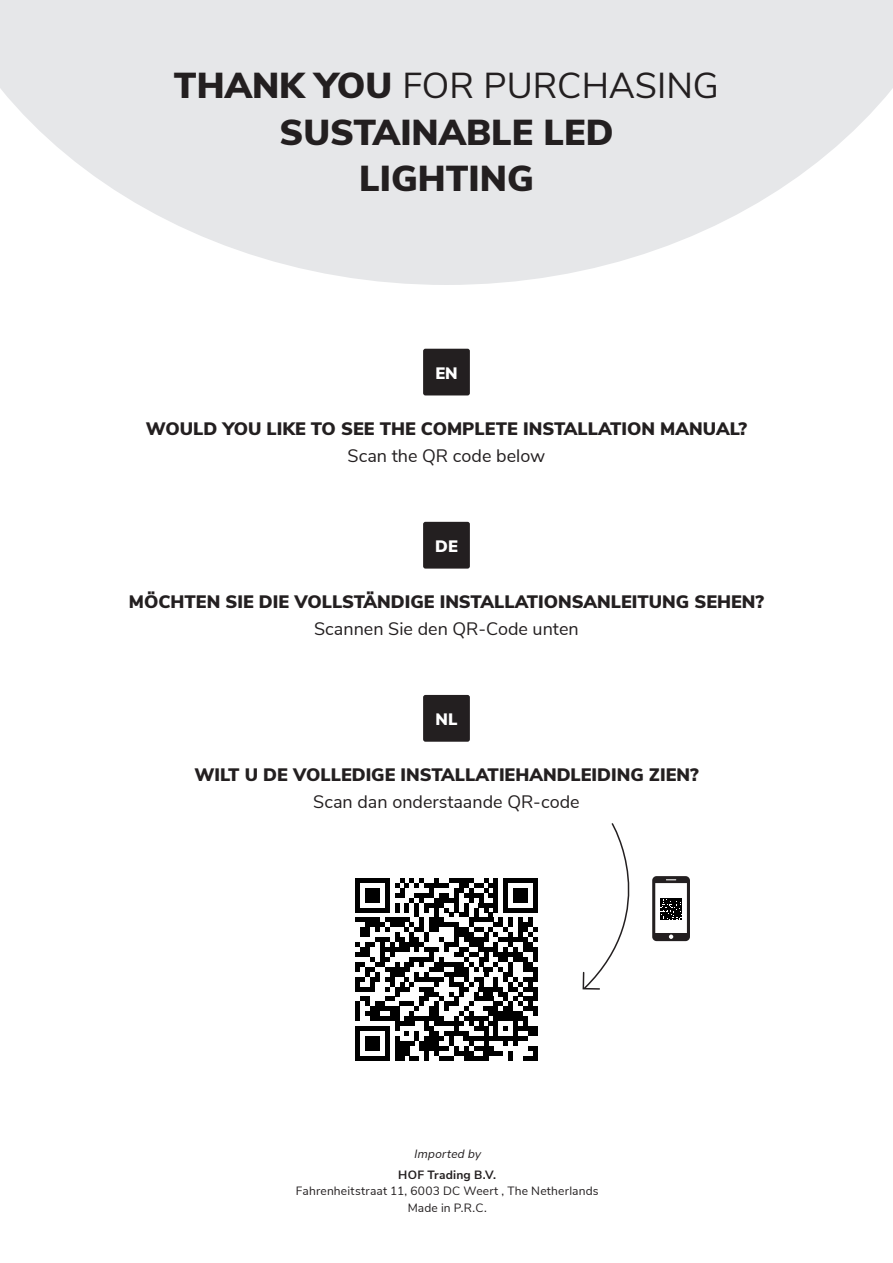
<style>
.page{position:relative;width:893px;height:1263px;background:#fff}
.page>*{position:absolute;margin:0;border:0;box-sizing:border-box;transform-origin:0 0}
.t1{font:900 36px "Nunito Sans";color:#231f20}
.t2{font:36px "Nunito Sans";color:#231f20}
.t3{font:900 18px "Nunito Sans";color:#231f20}
.t4{font:18px "Nunito Sans";color:#231f20}
.t5{font:900 16.5px "Nunito Sans";color:#fff}
.t6{font:12px "Nunito Sans";letter-spacing:.015em;color:#231f20}
.t7{font:700 12px "Nunito Sans";letter-spacing:.015em;color:#231f20}
.t8{font:italic 12px "Nunito Sans";color:#231f20}
.s1{font-weight:900}
</style>
<div class="page">
<svg style="left:0;top:0;width:893px;height:285px;fill:#e6e7e9"></svg>
<svg style="left:355px;top:878px;width:183px;height:183px"></svg>
<div style="left:523px;top:1056px;width:15px;height:5px;background:#000"></div>
<div style="left:423px;top:349px;width:47px;height:46px;background:#231f20;border-radius:2px"></div>
<div style="left:423px;top:522px;width:47px;height:47px;background:#231f20;border-radius:2px"></div>
<div style="left:423px;top:695px;width:47px;height:47px;background:#231f20;border-radius:2px"></div>
<svg style="left:582px;top:823px;width:108px;height:167px"></svg>
<p class="t2" style="left:174px;top:59px;width:546px"><span class="s1">THANK YOU</span> FOR PURCHASING</p>
<p class="t1" style="left:279px;top:106px;width:336px">SUSTAINABLE LED</p>
<p class="t1" style="left:359px;top:152px;width:176px">LIGHTING</p>
<p class="t5" style="left:435px;top:361px;width:24px">EN</p>
<p class="t3" style="left:146px;top:415px;width:603px">WOULD YOU LIKE TO SEE THE COMPLETE INSTALLATION MANUAL?</p>
<p class="t4" style="left:348px;top:443px;width:199px">Scan the QR code below</p>
<p class="t5" style="left:435px;top:534px;width:24px">DE</p>
<p class="t3" style="left:129px;top:588px;width:637px">MÖCHTEN SIE DIE VOLLSTÄNDIGE INSTALLATIONSANLEITUNG SEHEN?</p>
<p class="t4" style="left:314px;top:616px;width:266px">Scannen Sie den QR-Code unten</p>
<p class="t5" style="left:436px;top:707px;width:23px">NL</p>
<p class="t3" style="left:194px;top:762px;width:506px">WILT U DE VOLLEDIGE INSTALLATIEHANDLEIDING ZIEN?</p>
<p class="t4" style="left:313px;top:789px;width:268px">Scan dan onderstaande QR-code</p>
<p class="t8" style="left:414px;top:1145px;width:71px">Imported by</p>
<p class="t7" style="left:398px;top:1166px;width:99px">HOF Trading B.V.</p>
<p class="t6" style="left:296px;top:1182px;width:304px">Fahrenheitstraat 11, 6003 DC Weert , The Netherlands</p>
<p class="t6" style="left:408px;top:1199px;width:81px">Made in P.R.C.</p>
</div>
